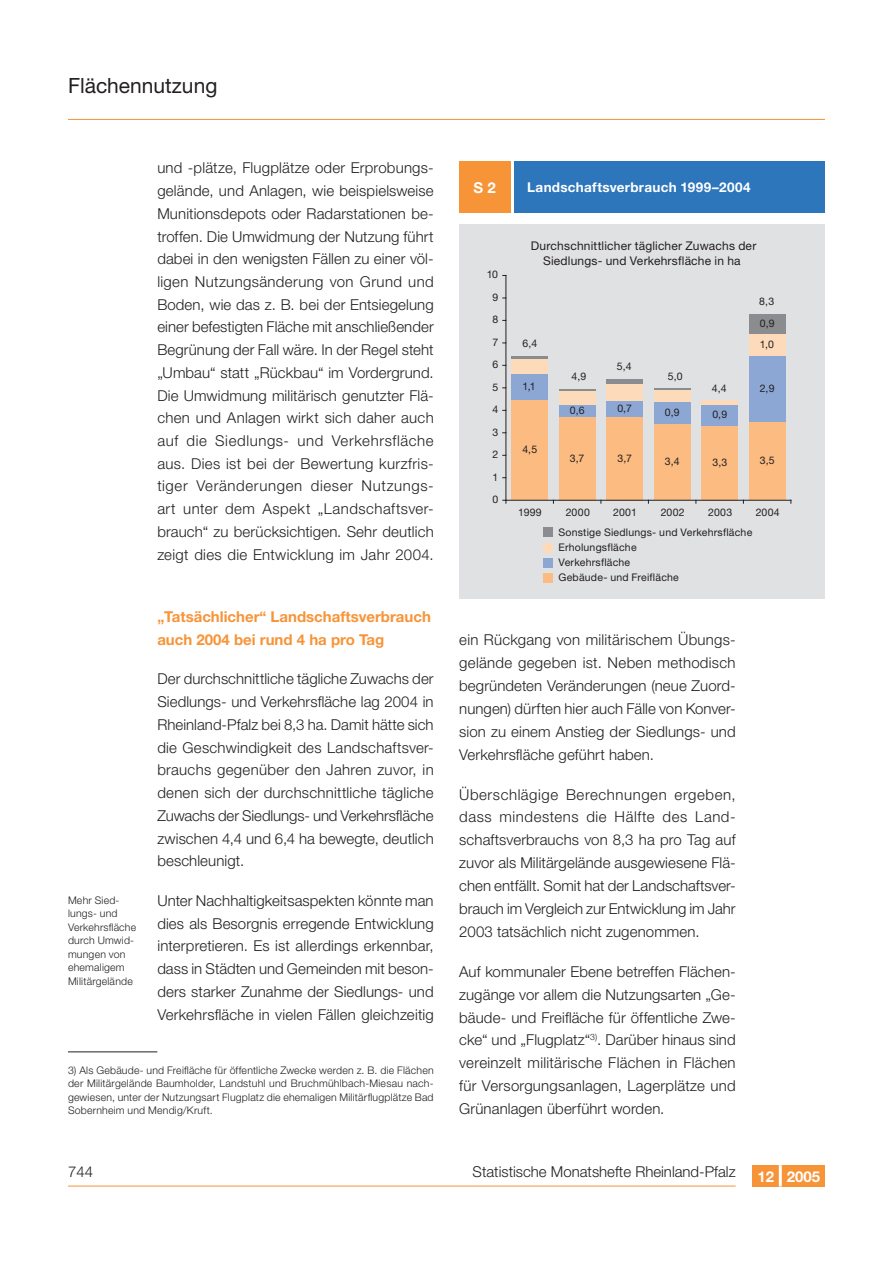
<style>
.page{position:relative;width:893px;height:1263px;background:#fff}
.page>*{position:absolute;margin:0;border:0;box-sizing:border-box;transform-origin:0 0}
.t1{font:21px "Helvetica Neue LT";color:#231f20}
.t2{font:300 15px/22.6px "Helvetica Neue LT";letter-spacing:.005em;color:#231f20;text-align:justify}
.t3{font:700 15px/22.6px "Helvetica Neue LT";color:#f79438}
.t4{font:700 15px "Helvetica Neue LT";color:#fff}
.t5{font:700 13.5px "Helvetica Neue LT";letter-spacing:.02em;color:#fff}
.t6{font:12px/14.4px "Helvetica Neue LT";letter-spacing:.015em;color:#231f20;text-align:center}
.t7{font:300 10.5px/13.5px "Helvetica Neue LT";letter-spacing:.02em;color:#231f20}
.t8{font:10.5px/15px "Helvetica Neue LT";letter-spacing:.02em;color:#231f20}
</style>
<div class="page">
<hr style="left:68px;top:119px;width:757px;height:1px;background:#f79438">
<div style="left:753px;top:1165px;width:72px;height:21px;background:#f79438"></div>
<hr style="left:779px;top:1165px;width:3px;height:21px;background:#fff">
<hr style="left:68px;top:1186px;width:668px;height:1px;background:#f79438">
<div style="left:459px;top:162px;width:51px;height:51px;background:#f79438"></div>
<div style="left:514px;top:162px;width:311px;height:51px;background:#2e76bc"></div>
<div style="left:459px;top:225px;width:366px;height:374px;background:#e0e1e3"></div>
<div style="left:511px;top:399px;width:37px;height:101px;background:#fbbb81"></div>
<div style="left:559px;top:417px;width:36px;height:83px;background:#fbbb81"></div>
<div style="left:606px;top:417px;width:37px;height:83px;background:#fbbb81"></div>
<div style="left:654px;top:423px;width:36px;height:77px;background:#fbbb81"></div>
<div style="left:701px;top:426px;width:37px;height:74px;background:#fbbb81"></div>
<div style="left:749px;top:421px;width:36px;height:79px;background:#fbbb81"></div>
<div style="left:511px;top:374px;width:37px;height:25px;background:#8da7d5"></div>
<div style="left:559px;top:405px;width:36px;height:12px;background:#8da7d5"></div>
<div style="left:606px;top:401px;width:37px;height:16px;background:#8da7d5"></div>
<div style="left:654px;top:402px;width:36px;height:21px;background:#8da7d5"></div>
<div style="left:701px;top:405px;width:37px;height:21px;background:#8da7d5"></div>
<div style="left:749px;top:356px;width:36px;height:65px;background:#8da7d5"></div>
<div style="left:511px;top:359px;width:37px;height:15px;background:#fddbba"></div>
<div style="left:559px;top:391px;width:36px;height:14px;background:#fddbba"></div>
<div style="left:606px;top:384px;width:37px;height:17px;background:#fddbba"></div>
<div style="left:654px;top:390px;width:36px;height:12px;background:#fddbba"></div>
<div style="left:701px;top:400px;width:37px;height:5px;background:#fddbba"></div>
<div style="left:749px;top:334px;width:36px;height:22px;background:#fddbba"></div>
<hr style="left:511px;top:356px;width:37px;height:3px;background:#8a8c8f">
<hr style="left:559px;top:389px;width:36px;height:2px;background:#8a8c8f">
<hr style="left:606px;top:380px;width:37px;height:4px;background:#8a8c8f">
<hr style="left:654px;top:388px;width:36px;height:2px;background:#8a8c8f">
<div style="left:749px;top:314px;width:36px;height:20px;background:#8a8c8f"></div>
<hr style="left:506px;top:275px;width:1px;height:225px;background:#231f20">
<hr style="left:506px;top:500px;width:285px;height:1px;background:#231f20">
<div style="left:544px;top:528px;width:9px;height:9px;background:#8a8c8f"></div>
<div style="left:544px;top:543px;width:9px;height:9px;background:#fddbba"></div>
<div style="left:544px;top:558px;width:9px;height:9px;background:#8da7d5"></div>
<div style="left:544px;top:573px;width:9px;height:10px;background:#fbbb81"></div>
<hr style="left:68px;top:1051px;width:89px;height:1px;background:#231f20">
<h1 class="t1" style="left:68px;top:73px;width:151px">Flächennutzung</h1>
<p class="t7" style="left:68px;top:893px;width:70px">Mehr Sied&shy;lungs- und<br>Verkehrsfläche durch Umwid&shy;mungen von ehemaligem<br>Militärgelände</p>
<p class="t2" style="left:157px;top:156px;width:278px">und -plätze, Flugplätze oder Erprobungs&shy;gelände, und Anlagen, wie beispielsweise Munitionsdepots oder Radarstationen be&shy;troffen. Die Umwidmung der Nutzung führt dabei in den wenigsten Fällen zu einer völ&shy;ligen Nutzungsänderung von Grund und Boden, wie das z. B. bei der Entsiegelung einer befestigten Fläche mit anschließender Begrünung der Fall wäre. In der Regel steht „Umbau“ statt „Rückbau“ im Vordergrund.<br>Die Umwidmung militärisch genutzter Flä&shy;chen und Anlagen wirkt sich daher auch auf die Siedlungs- und Verkehrsfläche aus. Dies ist bei der Bewertung kurzfris&shy;tiger Veränderungen dieser Nutzungs&shy;art unter dem Aspekt „Landschaftsver&shy;brauch“ zu berücksichtigen. Sehr deutlich zeigt dies die Entwicklung im Jahr 2004.</p>
<p class="t3" style="left:157px;top:605px;width:275px">„Tatsächlicher“ Landschaftsverbrauch auch 2004 bei rund 4 ha pro Tag</p>
<p class="t2" style="left:157px;top:667px;width:278px">Der durchschnittliche tägliche Zuwachs der Siedlungs- und Verkehrsfläche lag 2004 in Rheinland-Pfalz bei 8,3 ha. Damit hätte sich die Geschwindigkeit des Landschaftsver&shy;brauchs gegenüber den Jahren zuvor, in denen sich der durchschnittliche tägliche Zuwachs der Siedlungs- und Verkehrsfläche zwischen 4,4 und 6,4 ha bewegte, deutlich beschleunigt.</p>
<p class="t2" style="left:157px;top:889px;width:278px">Unter Nachhaltigkeitsaspekten könnte man dies als Besorgnis erregende Entwicklung interpretieren. Es ist allerdings erkennbar, dass in Städten und Gemeinden mit beson&shy;ders starker Zunahme der Siedlungs- und Verkehrsfläche in vielen Fällen gleichzeitig</p>
<p class="t7" style="left:68px;top:1063px;width:367px;text-align:justify">3) Als Gebäude- und Freifläche für öffentliche Zwecke werden z. B. die Flächen der Militärgelände Baumholder, Landstuhl und Bruchmühlbach-Miesau nach&shy;gewiesen, unter der Nutzungsart Flugplatz die ehemaligen Militärflugplätze Bad Sobernheim und Mendig/Kruft.</p>
<p class="t4" style="left:474px;top:178px;width:24px">S 2</p>
<p class="t5" style="left:527px;top:179px;width:225px">Landschaftsverbrauch 1999-–2004</p>
<p class="t8" style="left:487px;top:267px;width:13px">10</p>
<p class="t8" style="left:492px;top:290px;width:7px">9</p>
<p class="t8" style="left:492px;top:312px;width:7px">8</p>
<p class="t8" style="left:492px;top:335px;width:7px">7</p>
<p class="t8" style="left:492px;top:357px;width:7px">6</p>
<p class="t8" style="left:492px;top:379px;width:7px">5</p>
<p class="t8" style="left:492px;top:402px;width:7px">4</p>
<p class="t8" style="left:492px;top:424px;width:7px">3</p>
<p class="t8" style="left:492px;top:447px;width:7px">2</p>
<p class="t8" style="left:492px;top:469px;width:7px">1</p>
<p class="t8" style="left:492px;top:492px;width:7px">0</p>
<p class="t6" style="left:531px;top:238px;width:227px">Durchschnittlicher täglicher Zuwachs der<br>Siedlungs- und Verkehrsfläche in ha</p>
<p class="t8" style="left:759px;top:294px;width:16px">8,3</p>
<p class="t8" style="left:522px;top:336px;width:16px">6,4</p>
<p class="t8" style="left:522px;top:378px;width:15px">1,1</p>
<p class="t8" style="left:522px;top:441px;width:16px">4,5</p>
<p class="t8" style="left:760px;top:315px;width:16px">0,9</p>
<p class="t8" style="left:617px;top:359px;width:16px">5,4</p>
<p class="t8" style="left:571px;top:368px;width:16px">4,9</p>
<p class="t8" style="left:668px;top:368px;width:16px">5,0</p>
<p class="t8" style="left:712px;top:380px;width:16px">4,4</p>
<p class="t8" style="left:570px;top:402px;width:16px">0,6</p>
<p class="t8" style="left:617px;top:400px;width:16px">0,7</p>
<p class="t8" style="left:665px;top:404px;width:16px">0,9</p>
<p class="t8" style="left:712px;top:407px;width:16px">0,9</p>
<p class="t8" style="left:760px;top:336px;width:16px">1,0</p>
<p class="t8" style="left:760px;top:380px;width:16px">2,9</p>
<p class="t8" style="left:570px;top:450px;width:16px">3,7</p>
<p class="t8" style="left:617px;top:450px;width:16px">3,7</p>
<p class="t8" style="left:665px;top:453px;width:16px">3,4</p>
<p class="t8" style="left:712px;top:455px;width:16px">3,3</p>
<p class="t8" style="left:760px;top:452px;width:16px">3,5</p>
<p class="t8" style="left:518px;top:504px;width:25px">1999</p>
<p class="t8" style="left:566px;top:504px;width:26px">2000</p>
<p class="t8" style="left:613px;top:504px;width:25px">2001</p>
<p class="t8" style="left:661px;top:504px;width:26px">2002</p>
<p class="t8" style="left:708px;top:504px;width:26px">2003</p>
<p class="t8" style="left:756px;top:504px;width:26px">2004</p>
<p class="t8" style="left:558px;top:525px;width:195px">Sonstige Siedlungs- und Verkehrsfläche<br>Erholungsfläche<br>Verkehrsfläche<br>Gebäude- und Freifläche</p>
<p class="t2" style="left:459px;top:628px;width:278px">ein Rückgang von militärischem Übungs&shy;gelände gegeben ist. Neben methodisch begründeten Veränderungen (neue Zuord&shy;nungen) dürften hier auch Fälle von Konver&shy;sion zu einem Anstieg der Siedlungs- und Verkehrsfläche geführt haben.</p>
<p class="t2" style="left:459px;top:782px;width:278px">Überschlägige Berechnungen ergeben, dass mindestens die Hälfte des Land&shy;schaftsverbrauchs von 8,3 ha pro Tag auf zuvor als Militärgelände ausgewiesene Flä&shy;chen entfällt. Somit hat der Landschaftsver&shy;brauch im Vergleich zur Entwicklung im Jahr 2003 tatsächlich nicht zugenommen.</p>
<p class="t2" style="left:459px;top:960px;width:278px">Auf kommunaler Ebene betreffen Flächen&shy;zugänge vor allem die Nutzungsarten „Ge&shy;bäude- und Freifläche für öffentliche Zwe&shy;cke“ und „Flugplatz“<sup>3)</sup>. Darüber hinaus sind vereinzelt militärische Flächen in Flächen für Versorgungsanlagen, Lagerplätze und Grünanlagen überführt worden.</p>
<p class="t2" style="left:68px;top:1160px;width:27px">744</p>
<p class="t2" style="left:473px;top:1160px;width:265px">Statistische Monatshefte Rheinland-Pfalz</p>
<p class="t4" style="left:757px;top:1167px;width:64px">12 2005</p>
</div>
